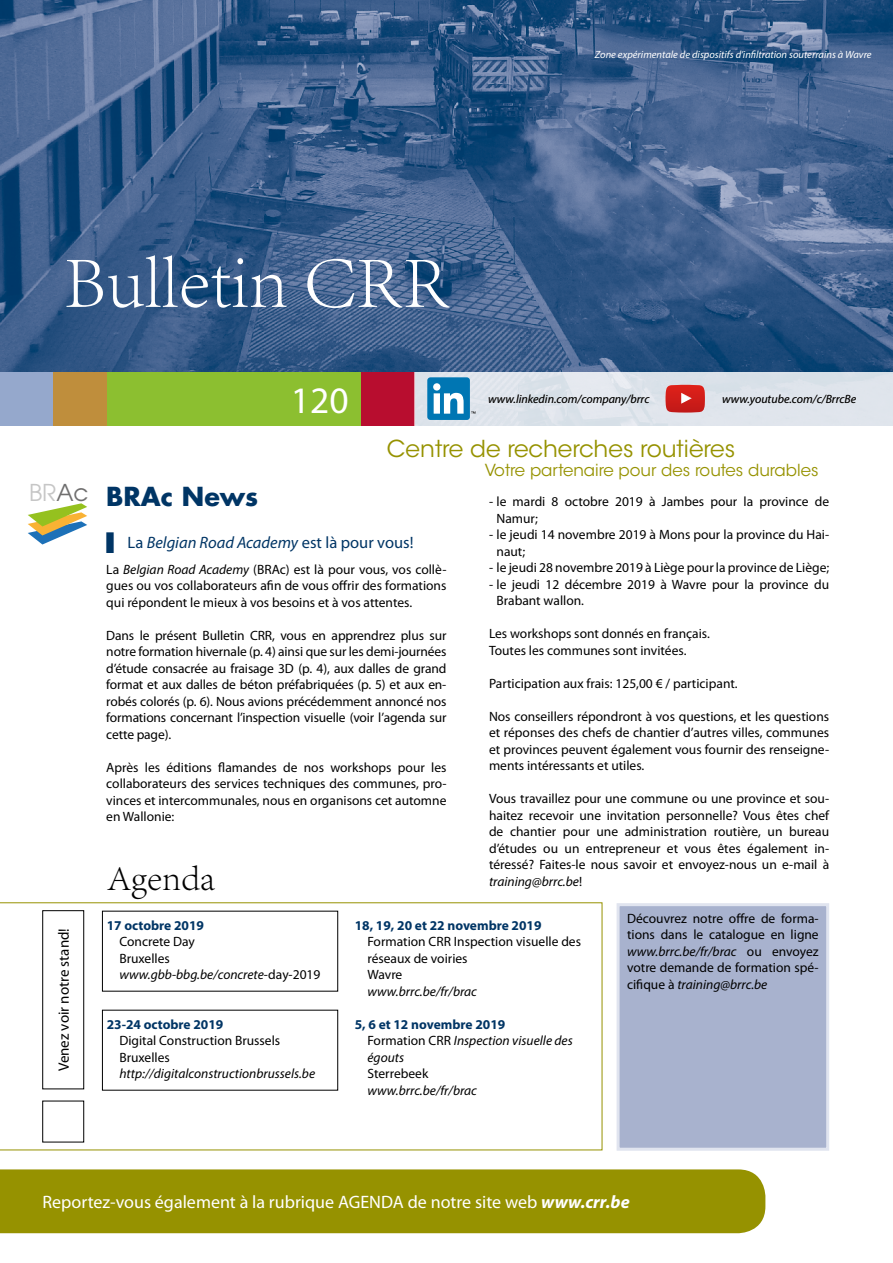
<style>
.page{position:relative;width:893px;height:1263px;background:#fff}
.page>*{position:absolute;margin:0;border:0;box-sizing:border-box;transform-origin:0 0}
.t1{font:300 75px "Adobe Song Std";color:#fff}
.t2{font:37.5px "Myriad Pro";color:#fff}
.t3{font:300 36px "Adobe Song Std";color:#000}
.t4{font:700 25.5px "Futura Std";color:#003565}
.t5{font:23.25px "ITC Avant Garde Std";color:#969200}
.t6{font:23.1px "Avant Garde";color:#c6c6c6}
.t7{font:18px "Myriad Pro";color:#fff}
.t8{font:16.5px "ITC Avant Garde Std";color:#969200}
.t9{font:italic 16.5px "Myriad Pro";color:#003565}
.t10{font:15px "Myriad Pro";color:#000}
.t11{font:13.5px/16.5px "Myriad Pro";color:#000}
.t12{font:italic 13.5px/16.5px "Myriad Pro";color:#000}
.t13{font:700 13.5px "Myriad Pro";color:#003565}
.t14{font:italic 12px "Myriad Pro";color:#000}
.t15{font:italic 10.5px "Myriad Pro";color:#fff}
.s1{color:#706f6f}
.s2{font-style:normal}
.s3{font-style:italic}
.s4{font-weight:700;font-style:normal;color:#003565}
.s5{font-weight:700;font-style:italic}
</style>
<div class="page">
<img style="left:0;top:0;width:893px;height:372px">
<div style="left:0;top:1169px;width:765px;height:64px;background:#969200"></div>
<div style="left:0;top:372px;width:53px;height:53px;background:#95a8cc"></div>
<div style="left:106px;top:372px;width:255px;height:53px;background:#8cbf30"></div>
<div style="left:361px;top:372px;width:54px;height:53px;background:#b80d2f"></div>
<div style="left:415px;top:372px;width:478px;height:53px;background:#dfe5ec"></div>
<div style="left:427px;top:377px;width:43px;height:43px;background:#0076b3;border-radius:3px"></div>
<svg style="left:433px;top:383px;width:31px;height:31px"></svg>
<svg style="left:471px;top:411px;width:4px;height:3px"></svg>
<svg style="left:666px;top:385px;width:39px;height:27px"></svg>
<svg style="left:0;top:902px;width:602px;height:248px"></svg>
<div style="left:53px;top:372px;width:53px;height:53px;background:#bf8e3c"></div>
<svg style="left:28px;top:503px;width:59px;height:41px"></svg>
<div style="left:618px;top:905px;width:210px;height:244px;background:#a8b2ce"></div>
<div style="left:617px;top:903px;width:212px;height:248px;border:3px solid #e0e4ef"></div>
<h1 class="t1" style="left:64px;top:239px;width:388px">Bulletin CRR</h1>
<p class="t15" style="left:595px;top:48px;width:278px">Zone expérimentale de dispositifs d’infiltration souterrains à Wavre</p>
<h2 class="t2" style="left:238px;top:380px;width:112px">119120</h2>
<p class="t14" style="left:488px;top:391px;width:163px">www.linkedin.com/company/brrc</p>
<p class="t14" style="left:722px;top:391px;width:136px">www.youtube.com/c/BrrcBe</p>
<h3 class="t6" style="left:29px;top:478px;width:61px">BR<span class="s1">Ac</span></h3>
<p class="t10" style="left:56px;top:1071px;width:145px;rotate:-90deg">Venez voir notre stand!</p>
<h3 class="t5" style="left:387px;top:434px;width:350px">Centre de recherches routières</h3>
<p class="t8" style="left:485px;top:460px;width:335px">Votre partenaire pour des routes durables</p>
<h3 class="t4" style="left:106px;top:480px;width:154px">BRAc News</h3>
<p class="t9" style="left:106px;top:532px;width:309px">■ <span class="s2">La</span> Belgian Road Academy <span class="s2">est là pour vous!</span></p>
<p class="t11" style="left:106px;top:561px;width:342px;text-align:justify">La <span class="s3">Belgian Road Academy</span> (BRAc) est là pour vous, vos collè&shy;gues ou vos collaborateurs afin de vous offrir des formations qui répondent le mieux à vos besoins et à vos attentes.</p>
<p class="t11" style="left:106px;top:627px;width:342px;text-align:justify">Dans le présent Bulletin CRR, vous en apprendrez plus sur notre formation hivernale (p. 4) ainsi que sur les demi-journées d’étude consacrée au fraisage 3D (p. 4), aux dalles de grand format et aux dalles de béton préfabriquées (p. 5) et aux en&shy;robés colorés (p. 6). Nous avions précédemment annoncé nos formations concernant l’inspection visuelle (voir l’agenda sur cette page).</p>
<p class="t11" style="left:106px;top:759px;width:342px;text-align:justify">Après les éditions flamandes de nos workshops pour les collaborateurs des services techniques des communes, pro&shy;vinces et intercommunales, nous en organisons cet automne en Wallonie:</p>
<p class="t11" style="left:496px;top:494px;width:334px;text-indent:-8px">- le mardi 8 octobre 2019 à Jambes pour la province de<br>Namur;</p>
<p class="t11" style="left:496px;top:527px;width:334px;text-indent:-8px">- le jeudi 14 novembre 2019 à Mons pour la province du Hai&shy;naut;</p>
<p class="t11" style="left:489px;top:560px;width:342px">- le jeudi 28 novembre 2019 à Liège pour la province de Liège;</p>
<p class="t11" style="left:496px;top:576px;width:334px;text-indent:-8px">- le jeudi 12 décembre 2019 à Wavre pour la province du<br>Brabant wallon.</p>
<p class="t11" style="left:489px;top:626px;width:222px">Les workshops sont donnés en français.<br>Toutes les communes sont invitées.</p>
<p class="t11" style="left:489px;top:675px;width:250px">Participation aux frais: 125,00 € / participant.</p>
<p class="t11" style="left:489px;top:708px;width:342px;text-align:justify">Nos conseillers répondront à vos questions, et les questions et réponses des chefs de chantier d’autres villes, communes et provinces peuvent également vous fournir des renseigne&shy;ments intéressants et utiles.</p>
<p class="t11" style="left:489px;top:790px;width:342px;text-align:justify">Vous travaillez pour une commune ou une province et sou&shy;haitez recevoir une invitation personnelle? Vous êtes chef de chantier pour une administration routière, un bureau d’études ou un entrepreneur et vous êtes également in&shy;téressé? Faites-le nous savoir et envoyez-nous un e-mail à</p>
<h3 class="t3" style="left:107px;top:857px;width:110px">Agenda</h3>
<p class="t12" style="left:489px;top:872px;width:95px">training@brrc.be<span class="s2">!</span></p>
<p class="t13" style="left:107px;top:916px;width:99px">17 octobre 2019</p>
<p class="t11" style="left:119px;top:934px;width:203px">Concrete Day<br>Bruxelles <span class="s3">www.gbb</span>-<span class="s3">bbg.be/concrete</span>-day-2019</p>
<p class="t13" style="left:107px;top:1015px;width:118px">23-24 octobre 2019</p>
<p class="t11" style="left:119px;top:1033px;width:162px">Digital Construction Brussels<br>Bruxelles</p>
<p class="t12" style="left:119px;top:1065px;width:197px">http://digitalconstructionbrussels.be</p>
<p class="t11" style="left:627px;top:910px;width:193px;text-align:justify">Découvrez notre offre de forma&shy;tions dans le catalogue en ligne <span class="s3">www.brrc.be/fr/brac</span> ou envoyez votre demande de formation spé&shy;cifique à <span class="s3">training@brrc.be</span></p>
<p class="t13" style="left:355px;top:916px;width:188px">18, 19, 20 et 22 novembre 2019</p>
<p class="t11" style="left:367px;top:934px;width:215px">Formation CRR Inspection visuelle des réseaux de voiries<br>Wavre</p>
<p class="t12" style="left:367px;top:983px;width:111px">www.brrc.be/fr/brac</p>
<p class="t12" style="left:367px;top:1016px;width:207px;text-indent:-13px"><span class="s4">5, 6 et 12 novembre 2019<br></span><span class="s2">Formation CRR</span> Inspection visuelle des égouts</p>
<p class="t11" style="left:367px;top:1066px;width:62px">Sterrebeek</p>
<p class="t12" style="left:367px;top:1082px;width:111px">www.brrc.be/fr/brac</p>
<h3 class="t7" style="left:43px;top:1192px;width:589px">Reportez-vous également à la rubrique AGENDA de notre site web <span class="s5">www.crr.be</span></h3>
</div>
